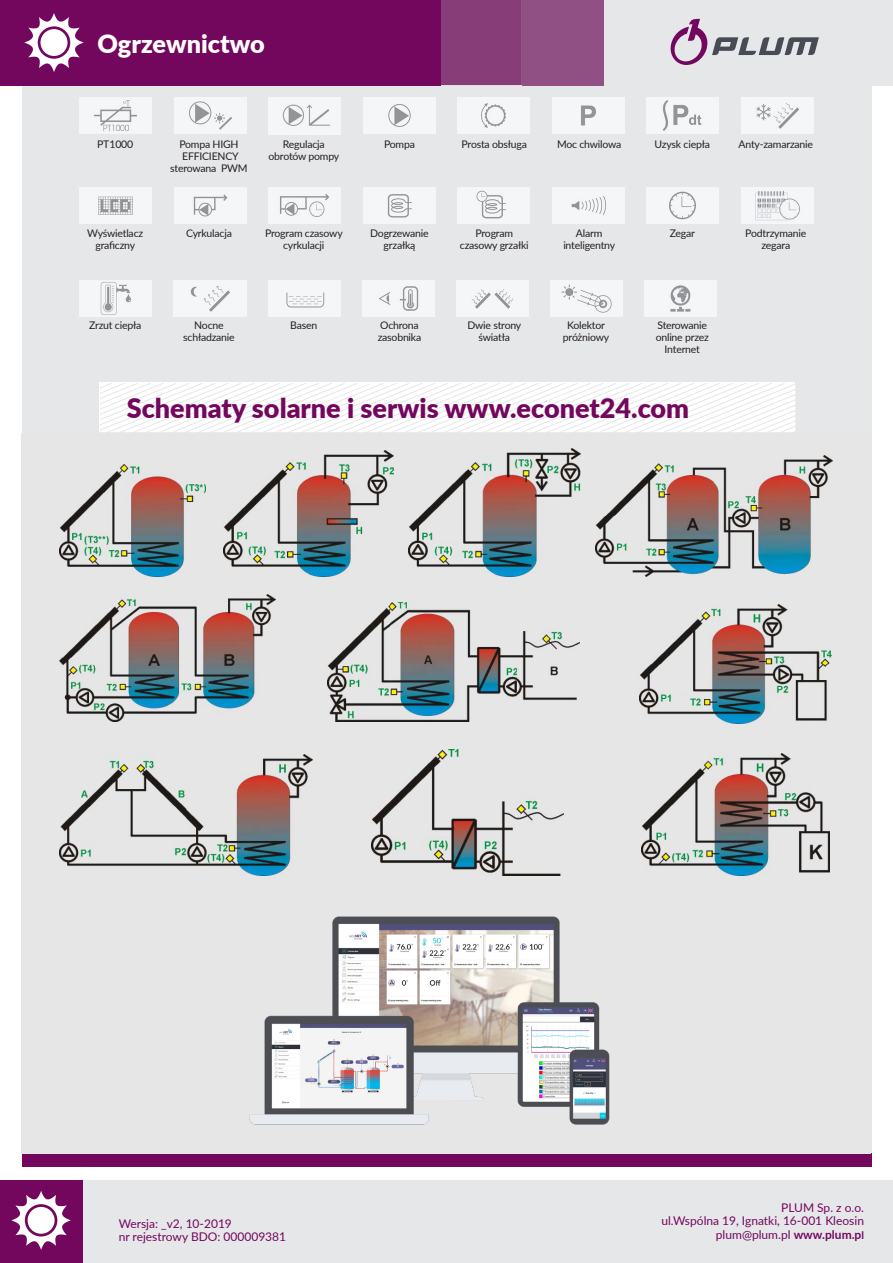
<style>
.page{position:relative;width:893px;height:1263px;background:#fff}
.page>*{position:absolute;margin:0;border:0;box-sizing:border-box;transform-origin:0 0}
.t1{font:900 27px "Lato";color:#73075e}
.t2{font:900 25.2px "Lato";color:#fff}
.t3{font:12px "Lato";color:#73075e}
.t4{font:10.5px/12px "Lato";letter-spacing:-.02em;color:#231f20;text-align:center}
.s1{font-weight:700}
.s2{font-weight:700;font-size:10.5px}
</style>
<div class="page">
<div style="left:22px;top:85px;width:849px;height:1079px;background:#e6e7e9"></div>
<div style="left:0;top:1180px;width:893px;height:83px;background:#e6e7e9"></div>
<div style="left:0;top:1180px;width:82px;height:83px;background:#73075e"></div>
<svg style="left:11px;top:1191px;width:60px;height:59px"></svg>
<div style="left:28px;top:1207px;width:27px;height:27px;background:#fff;border-radius:50%"></div>
<div style="left:22px;top:1153px;width:849px;height:14px;background:#73075e"></div>
<div style="left:100px;top:382px;width:695px;height:49px;background:#fff"></div>
<svg style="left:100px;top:383px;width:695px;height:49px"></svg>
<div style="left:406px;top:0;width:487px;height:85px;background:#e6e7e9"></div>
<div style="left:522px;top:0;width:82px;height:85px;background:#915083"></div>
<div style="left:440px;top:0;width:82px;height:85px;background:#873d77"></div>
<div style="left:0;top:0;width:440px;height:85px;background:#73075e"></div>
<svg style="left:24px;top:13px;width:60px;height:59px"></svg>
<div style="left:40px;top:29px;width:28px;height:27px;background:#fff;border-radius:50%"></div>
<svg style="left:671px;top:19px;width:148px;height:46px"></svg>
<div style="left:21px;top:433px;width:850px;height:720px;background:#e6e6e6"></div>
<img style="left:80px;top:98px;width:72px;height:35px">
<img style="left:174px;top:98px;width:72px;height:35px">
<img style="left:363px;top:98px;width:72px;height:35px">
<img style="left:458px;top:98px;width:72px;height:35px">
<img style="left:552px;top:98px;width:72px;height:35px">
<img style="left:647px;top:98px;width:72px;height:35px">
<img style="left:741px;top:98px;width:72px;height:35px">
<img style="left:80px;top:188px;width:72px;height:36px">
<img style="left:174px;top:188px;width:72px;height:36px">
<img style="left:269px;top:188px;width:72px;height:36px">
<img style="left:363px;top:188px;width:72px;height:36px">
<img style="left:458px;top:188px;width:72px;height:36px">
<img style="left:552px;top:188px;width:72px;height:36px">
<img style="left:647px;top:188px;width:72px;height:36px">
<img style="left:741px;top:188px;width:72px;height:36px">
<img style="left:80px;top:281px;width:72px;height:35px">
<img style="left:174px;top:281px;width:72px;height:35px">
<img style="left:268px;top:281px;width:72px;height:35px">
<img style="left:362px;top:281px;width:72px;height:35px">
<img style="left:456px;top:281px;width:72px;height:35px">
<img style="left:550px;top:281px;width:72px;height:35px">
<img style="left:644px;top:281px;width:72px;height:35px">
<img style="left:269px;top:98px;width:72px;height:37px">
<img style="left:59px;top:465px;width:147px;height:112px">
<img style="left:223px;top:450px;width:170px;height:127px">
<img style="left:408px;top:448px;width:172px;height:129px">
<img style="left:595px;top:456px;width:237px;height:121px">
<img style="left:59px;top:594px;width:216px;height:128px">
<img style="left:327px;top:603px;width:252px;height:119px">
<img style="left:640px;top:604px;width:191px;height:120px">
<img style="left:59px;top:754px;width:254px;height:121px">
<img style="left:371px;top:750px;width:192px;height:125px">
<img style="left:641px;top:754px;width:188px;height:121px">
<img style="left:249px;top:917px;width:361px;height:208px">
<p class="t2" style="left:98px;top:25px;width:169px">Ogrzewnictwo</p>
<p class="t4" style="left:97px;top:137px;width:38px">PT1000</p>
<p class="t4" style="left:179px;top:137px;width:61px">Pompa HIGH</p>
<p class="t4" style="left:182px;top:149px;width:58px">EFFICIENCY</p>
<p class="t4" style="left:170px;top:161px;width:79px">sterowana PWM</p>
<p class="t4" style="left:283px;top:137px;width:43px">Regulacja</p>
<p class="t4" style="left:269px;top:149px;width:72px">obrotów pompy</p>
<p class="t4" style="left:384px;top:137px;width:32px">Pompa</p>
<p class="t4" style="left:462px;top:137px;width:67px">Prosta obsługa</p>
<p class="t4" style="left:557px;top:137px;width:66px">Moc chwilowa</p>
<p class="t4" style="left:655px;top:137px;width:57px">Uzysk ciepła</p>
<p class="t4" style="left:87px;top:227px;width:57px">Wyświetlacz graficzny</p>
<p class="t4" style="left:186px;top:227px;width:47px">Cyrkulacja</p>
<p class="t4" style="left:265px;top:227px;width:79px">Program czasowy cyrkulacji</p>
<p class="t4" style="left:370px;top:227px;width:60px">Dogrzewanie grzałką</p>
<p class="t4" style="left:460px;top:227px;width:70px">Program czasowy grzałki</p>
<p class="t4" style="left:576px;top:227px;width:28px">Alarm</p>
<p class="t4" style="left:563px;top:239px;width:53px">inteligentny</p>
<p class="t4" style="left:670px;top:227px;width:27px">Zegar</p>
<p class="t4" style="left:89px;top:319px;width:54px">Zrzut ciepła</p>
<p class="t4" style="left:194px;top:319px;width:31px">Nocne</p>
<p class="t4" style="left:183px;top:331px;width:53px">schładzanie</p>
<p class="t4" style="left:290px;top:319px;width:29px">Basen</p>
<p class="t4" style="left:380px;top:319px;width:40px">Ochrona</p>
<p class="t4" style="left:378px;top:331px;width:45px">zasobnika</p>
<p class="t4" style="left:467px;top:319px;width:55px">Dwie strony</p>
<p class="t4" style="left:479px;top:331px;width:33px">światła</p>
<p class="t4" style="left:567px;top:319px;width:39px">Kolektor</p>
<p class="t4" style="left:563px;top:331px;width:48px">próżniowy</p>
<p class="t4" style="left:656px;top:319px;width:55px">Sterowanie online przez<br>Internet</p>
<p class="t1" style="left:127px;top:388px;width:564px">Schematy solarne i serwis www.econet24.com</p>
<p class="t4" style="left:739px;top:137px;width:76px">Anty-zamarzanie</p>
<p class="t4" style="left:745px;top:227px;width:63px">Podtrzymanie zegara</p>
<p class="t3" style="left:119px;top:1214px;width:115px">Wersja: _v2, 10-2019</p>
<p class="t3" style="left:119px;top:1228px;width:169px">nr rejestrowy BDO: 000009381</p>
<p class="t3" style="left:781px;top:1199px;width:84px">PLUM Sp. z o.o.</p>
<p class="t3" style="left:661px;top:1212px;width:204px">ul.Wspólna 19, Ignatki, 16-001 Kleosin</p>
<p class="t3" style="left:716px;top:1226px;width:150px">plum@plum.pl <span class="s1">www.plum.p</span><span class="s2">l</span></p>
</div>
